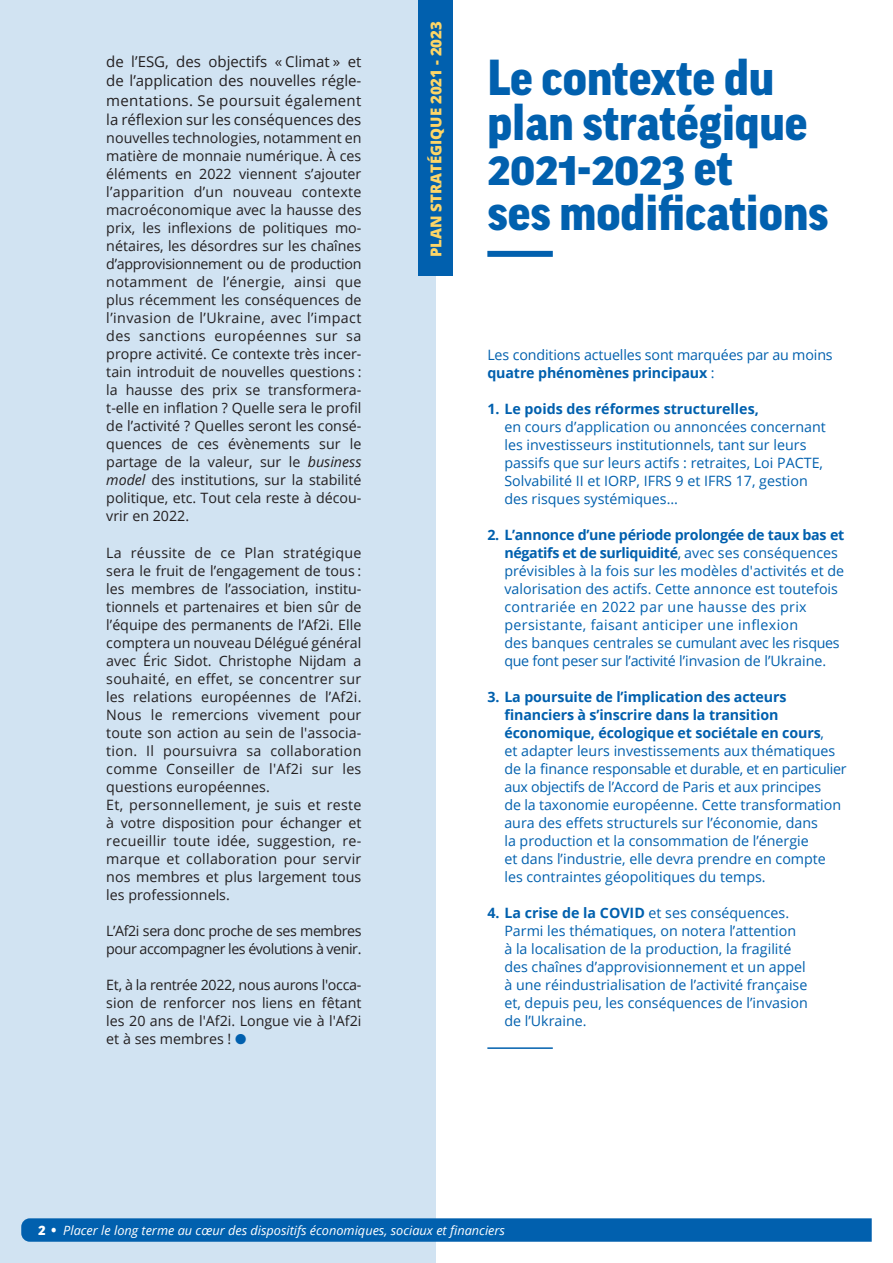
<style>
.page{position:relative;width:893px;height:1263px;background:#fff}
.page>*{position:absolute;margin:0;border:0;box-sizing:border-box;transform-origin:0 0}
.t1{font:900 48.75px/45px "Good OSF";color:#0160ae}
.t2{font:15px/19.5px "Open Sans";color:#231f20;text-align:justify}
.t3{font:800 15px "Open Sans";color:#fed667}
.t4{font:14.25px/18px "Open Sans";color:#231f20;text-align:justify}
.t5{font:14.25px/18px "Open Sans";color:#0160ae}
.t6{font:14.25px/18px "Open Sans";letter-spacing:-.03em;color:#231f20}
.t7{font:700 14.25px "Open Sans";color:#0160ae}
.t8{font:italic 12.75px "Open Sans";color:#fff}
.s1{font-style:italic}
.s2{color:#0160ae}
.s3{font-weight:700}
.s4{font-family:"Good OSF";font-weight:900;font-style:normal;font-size:15.75px}
</style>
<div class="page">
<div style="left:0;top:0;width:436px;height:1263px;background:#d1e3f2"></div>
<svg style="left:21px;top:1218px;width:851px;height:24px;background:#0763af"></svg>
<div style="left:419px;top:0;width:34px;height:275px;background:#0160ae"></div>
<hr style="left:487px;top:1047px;width:66px;height:2px;background:#0160ae">
<div style="left:487px;top:251px;width:66px;height:6px;background:#0160ae"></div>
<p class="t2" style="left:106px;top:51px;width:257px">de l’ESG, des objectifs « Climat » et de l’application des nouvelles régle&shy;mentations. Se poursuit également la réflexion sur les conséquences des</p>
<p class="t4" style="left:106px;top:129px;width:257px">nouvelles technologies, notamment en matière de monnaie numérique. À ces éléments en 2022 viennent s’ajouter l’apparition d’un nouveau contexte macroéconomique avec la hausse des prix, les inflexions de politiques mo&shy;nétaires, les désordres sur les chaînes d’approvisionnement ou de production notamment de l’énergie, ainsi que plus récemment les conséquences de l’invasion de l’Ukraine, avec l’impact des sanctions européennes sur sa propre activité. Ce contexte très incer&shy;tain introduit de nouvelles questions : la hausse des prix se transformera&shy;t-elle en inflation ? Quelle sera le profil de l’activité ? Quelles seront les consé&shy;quences de ces évènements sur le partage de la valeur, sur le <span class="s1">business model</span> des institutions, sur la stabilité politique, etc. Tout cela reste à décou&shy;vrir en 2022.</p>
<p class="t4" style="left:106px;top:543px;width:257px;text-align:left">La réussite de ce Plan stratégique sera le fruit de l’engagement de tous : les membres de l’association, institu&shy;tionnels et partenaires et bien sûr de l’équipe des permanents de l’Af2i. Elle comptera un nouveau Délégué général avec Éric Sidot. Christophe Nijdam a souhaité, en effet, se concentrer sur les relations européennes de l’Af2i.<br>Nous le remercions vivement pour toute son action au sein de l'associa&shy;tion. Il poursuivra sa collaboration comme Conseiller de l'Af2i sur les questions européennes.<br>Et, personnellement, je suis et reste à votre disposition pour échanger et recueillir toute idée, suggestion, re&shy;marque et collaboration pour servir nos membres et plus largement tous les professionnels.</p>
<p class="t6" style="left:106px;top:921px;width:257px">L’Af2i sera donc proche de ses membres pour accompagner les évolutions à venir.</p>
<p class="t4" style="left:106px;top:975px;width:257px">Et, à la rentrée 2022, nous aurons l'occa&shy;sion de renforcer nos liens en fêtant les 20 ans de l'Af2i. Longue vie à l'Af2i et à ses membres ! <span class="s2">●</span></p>
<p class="t3" style="left:425px;top:257px;width:237px;rotate:-90deg">PLAN STRATÉGIQUE 2021 - 2023</p>
<h1 class="t1" style="left:487px;top:55px;width:343px">Le contexte du plan stratégique<br>2021-2023 et<br>ses modifications</h1>
<p class="t5" style="left:487px;top:345px;width:347px">Les conditions actuelles sont marquées par au moins <span class="s3">quatre phénomènes principaux</span> :</p>
<p class="t7" style="left:487px;top:399px;width:273px">1. Le poids des réformes structurelles,</p>
<p class="t5" style="left:504px;top:417px;width:323px">en cours d’application ou annoncées concernant les investisseurs institutionnels, tant sur leurs passifs que sur leurs actifs : retraites, Loi PACTE, Solvabilité II et IORP, IFRS 9 et IFRS 17, gestion des risques systémiques…</p>
<p class="t5" style="left:504px;top:525px;width:341px;text-indent:-17px"><span class="s3">2. L’annonce d’une période prolongée de taux bas et négatifs et de surliquidité</span>, avec ses conséquences prévisibles à la fois sur les modèles d'activités et de valorisation des actifs. Cette annonce est toutefois contrariée en 2022 par une hausse des prix persistante, faisant anticiper une inflexion<br>des banques centrales se cumulant avec les risques que font peser sur l’activité l’invasion de l’Ukraine.</p>
<p class="t5" style="left:504px;top:687px;width:344px;text-indent:-17px"><span class="s3">3. La poursuite de l’implication des acteurs financiers à s’inscrire dans la transition économique, écologique et sociétale en cours</span>,<br>et adapter leurs investissements aux thématiques de la finance responsable et durable, et en particulier aux objectifs de l’Accord de Paris et aux principes<br>de la taxonomie européenne. Cette transformation aura des effets structurels sur l’économie, dans<br>la production et la consommation de l’énergie<br>et dans l’industrie, elle devra prendre en compte les contraintes géopolitiques du temps.</p>
<p class="t5" style="left:504px;top:903px;width:305px;text-indent:-17px"><span class="s3">4. La crise de la COVID</span> et ses conséquences.<br>Parmi les thématiques, on notera l’attention<br>à la localisation de la production, la fragilité des chaînes d’approvisionnement et un appel à une réindustrialisation de l’activité française et, depuis peu, les conséquences de l’invasion de l’Ukraine.</p>
<p class="t8" style="left:38px;top:1222px;width:468px"><span class="s4">2 •</span> Placer le long terme au cœur des dispositifs économiques, sociaux et financiers</p>
</div>
